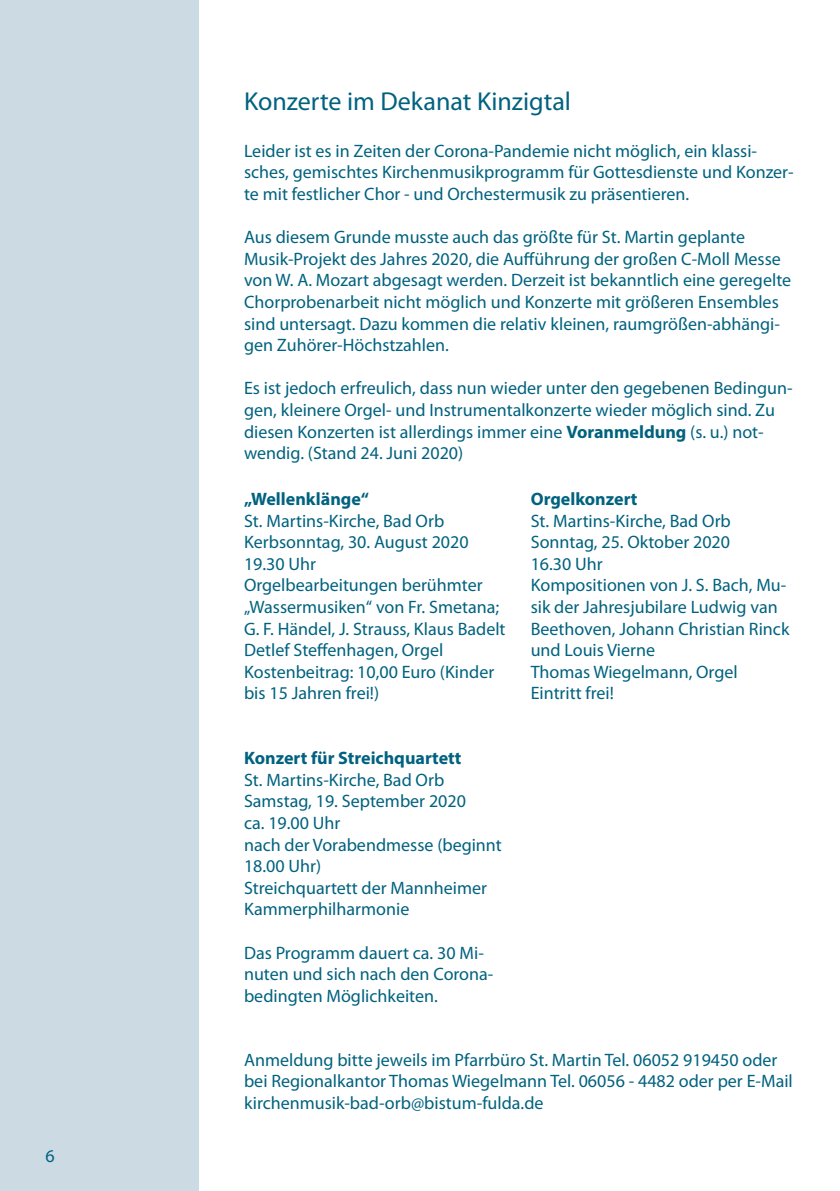
<style>
.page{position:relative;width:840px;height:1191px;background:#fff}
.page>*{position:absolute;margin:0;border:0;box-sizing:border-box;transform-origin:0 0}
.t1{font:26px "Myriad Pro";color:#00627f}
.t2{font:18px/21.6px "Myriad Pro";color:#00627f}
.t3{font:700 18px "Myriad Pro";color:#00627f}
.s1{font-weight:700}
</style>
<div class="page">
<div style="left:0;top:0;width:198px;height:1191px;background:#ccdae3"></div>
<p class="t2" style="left:45px;top:1145px;width:11px">6</p>
<p class="t1" style="left:244px;top:87px;width:328px">Konzerte im Dekanat Kinzigtal</p>
<p class="t2" style="left:244px;top:140px;width:550px">Leider ist es in Zeiten der Corona-Pandemie nicht möglich, ein klassi&shy;sches, gemischtes Kirchenmusikprogramm für Gottesdienste und Konzer&shy;te mit festlicher Chor - und Orchestermusik zu präsentieren.</p>
<p class="t2" style="left:244px;top:227px;width:548px">Aus diesem Grunde musste auch das größte für St. Martin geplante Musik-Projekt des Jahres 2020, die Aufführung der großen C-Moll Messe von W. A. Mozart abgesagt werden. Derzeit ist bekanntlich eine geregelte Chorprobenarbeit nicht möglich und Konzerte mit größeren Ensembles sind untersagt. Dazu kommen die relativ kleinen, raumgrößen-abhängi&shy;gen Zuhörer-Höchstzahlen.</p>
<p class="t2" style="left:244px;top:378px;width:549px">Es ist jedoch erfreulich, dass nun wieder unter den gegebenen Bedingun&shy;gen, kleinere Orgel- und Instrumentalkonzerte wieder möglich sind. Zu diesen Konzerten ist allerdings immer eine <span class="s1">Voranmeldung</span> (s. u.) not&shy;wendig. (Stand 24. Juni 2020)</p>
<p class="t3" style="left:244px;top:487px;width:126px">„Wellenklänge“</p>
<p class="t2" style="left:244px;top:510px;width:202px">St. Martins-Kirche, Bad Orb</p>
<p class="t2" style="left:244px;top:531px;width:226px">Kerbsonntag, 30. August 2020</p>
<p class="t2" style="left:244px;top:553px;width:74px">19.30 Uhr</p>
<p class="t2" style="left:244px;top:575px;width:263px">Orgelbearbeitungen berühmter „Wassermusiken“ von Fr. Smetana;<br>G. F. Händel, J. Strauss, Klaus Badelt</p>
<p class="t2" style="left:244px;top:639px;width:201px">Detlef Steffenhagen, Orgel</p>
<p class="t2" style="left:244px;top:661px;width:251px">Kostenbeitrag: 10,00 Euro (Kinder bis 15 Jahren frei!)</p>
<p class="t3" style="left:530px;top:487px;width:108px">Orgelkonzert</p>
<p class="t2" style="left:530px;top:510px;width:202px">St. Martins-Kirche, Bad Orb</p>
<p class="t2" style="left:530px;top:531px;width:201px">Sonntag, 25. Oktober 2020</p>
<p class="t2" style="left:530px;top:553px;width:73px">16.30 Uhr</p>
<p class="t2" style="left:530px;top:575px;width:260px">Kompositionen von J. S. Bach, Mu&shy;sik der Jahresjubilare Ludwig van<br>Beethoven, Johann Christian Rinck und Louis Vierne</p>
<p class="t2" style="left:530px;top:661px;width:208px">Thomas Wiegelmann, Orgel</p>
<p class="t2" style="left:530px;top:683px;width:85px">Eintritt frei!</p>
<p class="t3" style="left:244px;top:746px;width:219px">Konzert für Streichquartett</p>
<p class="t2" style="left:244px;top:769px;width:202px">St. Martins-Kirche, Bad Orb</p>
<p class="t2" style="left:244px;top:791px;width:223px">Samstag, 19. September 2020</p>
<p class="t2" style="left:244px;top:812px;width:98px">ca. 19.00 Uhr</p>
<p class="t2" style="left:244px;top:834px;width:259px">nach der Vorabendmesse (beginnt<br>18.00 Uhr)</p>
<p class="t2" style="left:244px;top:877px;width:244px">Streichquartett der Mannheimer<br>Kammerphilharmonie</p>
<p class="t2" style="left:244px;top:942px;width:251px">Das Programm dauert ca. 30 Mi&shy;nuten und sich nach den Corona&shy;bedingten Möglichkeiten.</p>
<p class="t2" style="left:244px;top:1049px;width:550px">Anmeldung bitte jeweils im Pfarrbüro St. Martin Tel. 06052 919450 oder bei Regionalkantor Thomas Wiegelmann Tel. 06056 - 4482 oder per E-Mail kirchenmusik-bad-orb@bistum-fulda.de</p>
</div>
